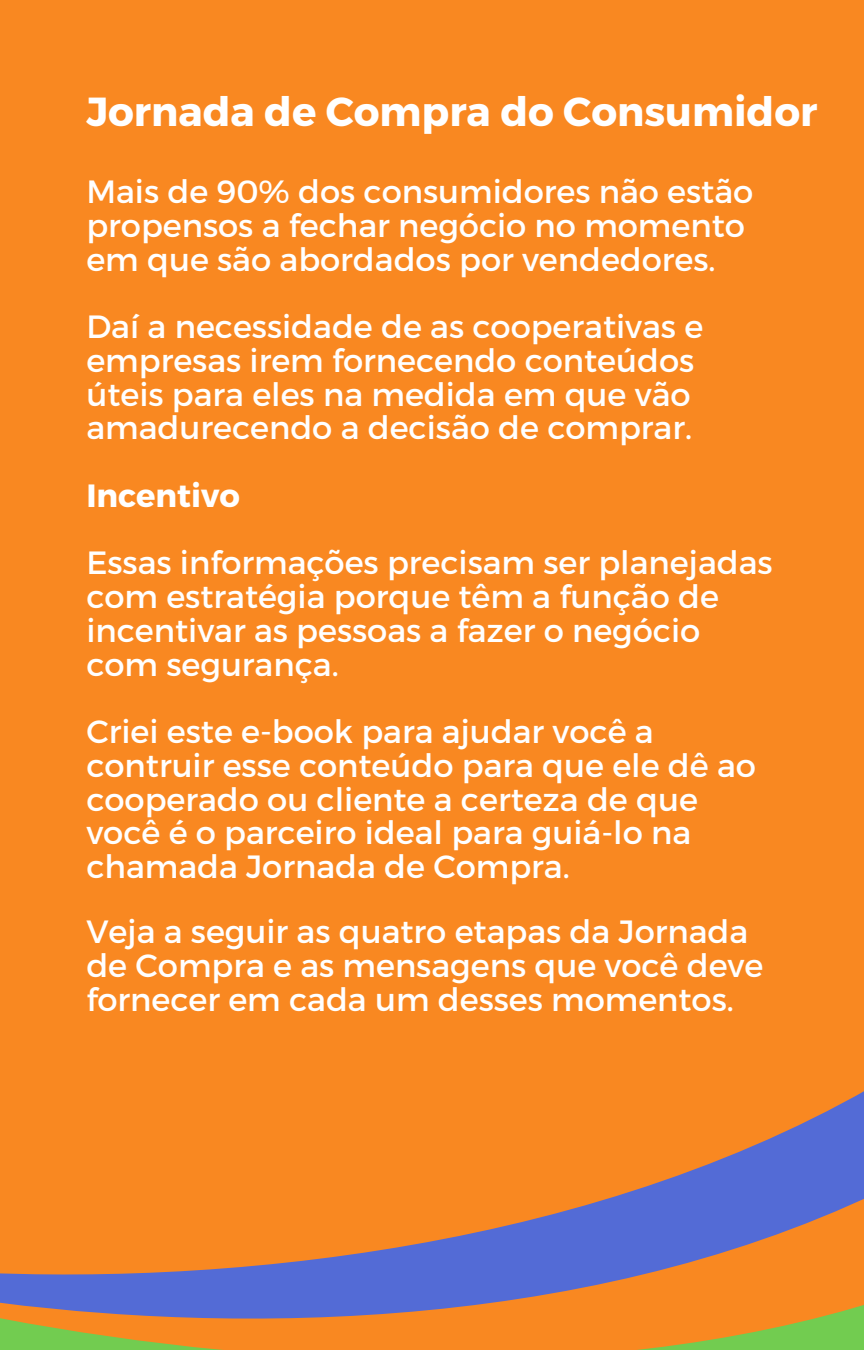
<style>
.page{position:relative;width:864px;height:1350px;background:#f98821}
.page>*{position:absolute;margin:0;border:0;box-sizing:border-box;transform-origin:0 0}
.t1{font:700 40.5px "Montserrat";color:#fff}
.t2{font:32.18px/33.8px "Montserrat";color:#fff}
.t3{font:700 32.18px "Montserrat";color:#fff}
</style>
<div class="page">
<svg style="left:0;top:1091px;width:864px;height:259px"></svg>
<p class="t1" style="left:86px;top:85px;width:733px">Jornada de Compra do Consumidor</p>
<p class="t2" style="left:86px;top:173px;width:668px">Mais de 90% dos consumidores não estão propensos a fechar negócio no momento em que são abordados por vendedores.</p>
<p class="t2" style="left:86px;top:308px;width:618px">Daí a necessidade de as cooperativas e empresas irem fornecendo conteúdos úteis para eles na medida em que vão amadurecendo a decisão de comprar.</p>
<p class="t3" style="left:86px;top:474px;width:155px">Incentivo</p>
<p class="t2" style="left:86px;top:544px;width:688px">Essas informações precisam ser planejadas com estratégia porque têm a função de incentivar as pessoas a fazer o negócio com segurança.</p>
<p class="t2" style="left:86px;top:713px;width:671px">Criei este e-book para ajudar você a contruir esse conteúdo para que ele dê ao cooperado ou cliente a certeza de que você é o parceiro ideal para guiá-lo na chamada Jornada de Compra.</p>
<p class="t2" style="left:86px;top:914px;width:679px">Veja a seguir as quatro etapas da Jornada de Compra e as mensagens que você deve fornecer em cada um desses momentos.</p>
</div>
